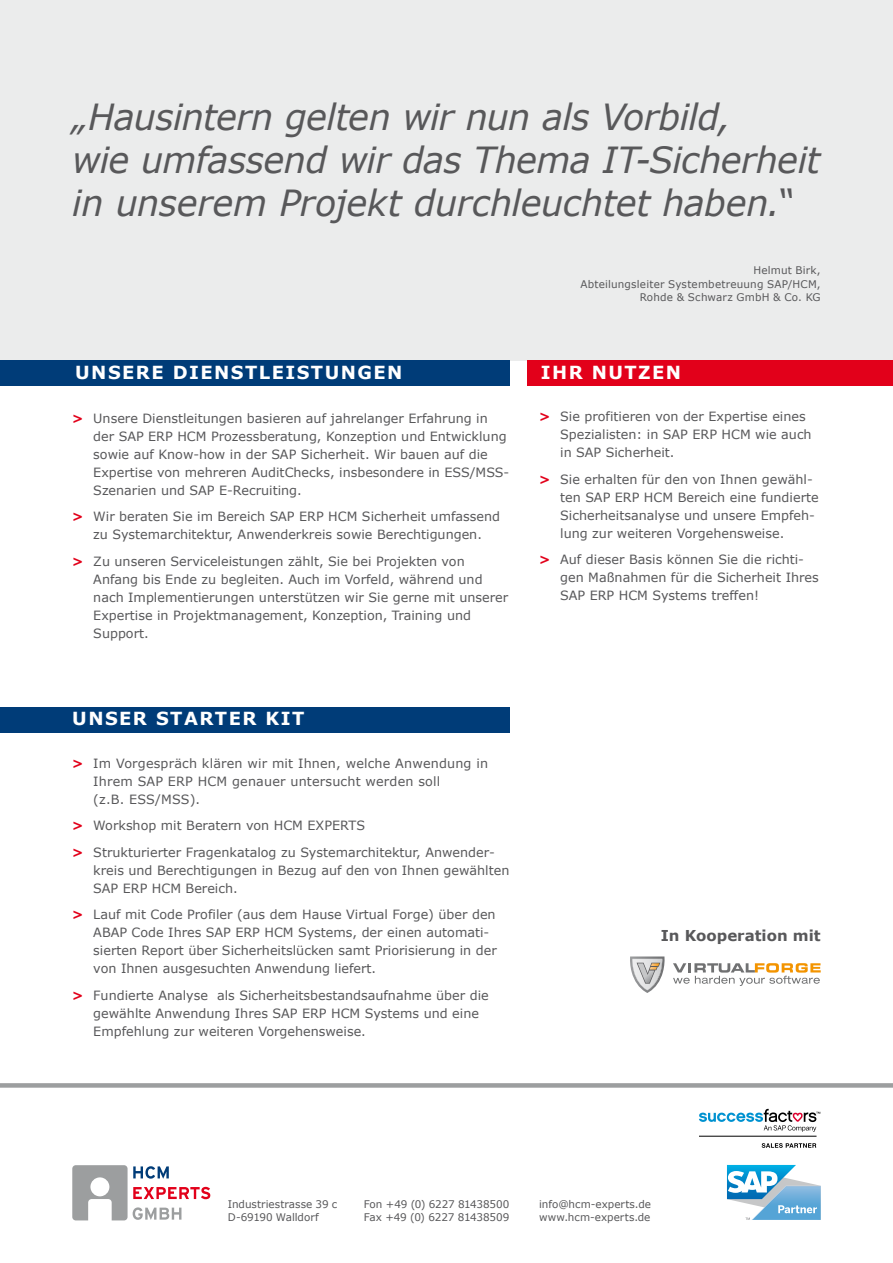
<style>
.page{position:relative;width:893px;height:1263px;background:#fff}
.page>*{position:absolute;margin:0;border:0;box-sizing:border-box;transform-origin:0 0}
.t1{font:italic 36px/43.2px "Verdana";letter-spacing:-.015em;color:#58585a}
.t2{font:700 18px "Verdana";letter-spacing:.08em;color:#fff}
.t3{font:700 15px "Verdana";color:#58585a}
.t4{font:12.75px/18px "Verdana";color:#58585a}
.t5{font:10.5px/13.5px "Verdana";letter-spacing:.005em;color:#58585a}
.t6{font:10.5px/12.8px "Verdana";letter-spacing:-.015em;color:#58585a}
.s1{font-weight:700;color:#e2001a}
</style>
<div class="page">
<div style="left:0;top:0;width:893px;height:360px;background:#ebecec"></div>
<div style="left:0;top:707px;width:509px;height:25px;background:#003c78"></div>
<div style="left:0;top:360px;width:509px;height:26px;background:#003c78"></div>
<div style="left:0;top:1083px;width:893px;height:5px;background:#9c9e9f"></div>
<div style="left:527px;top:360px;width:366px;height:26px;background:#e2001a"></div>
<svg style="left:72px;top:1165px;width:138px;height:55px"></svg>
<svg style="left:727px;top:1165px;width:94px;height:55px"></svg>
<svg style="left:673px;top:963px;width:148px;height:23px"></svg>
<svg style="left:630px;top:956px;width:35px;height:37px"></svg>
<svg style="left:699px;top:1109px;width:121px;height:23px"></svg>
<hr style="left:699px;top:1136px;width:117px;height:1px;background:#000">
<svg style="left:762px;top:1143px;width:54px;height:5px"></svg>
<h1 class="t1" style="left:72px;top:94px;width:749px">„Hausintern gelten wir nun als Vorbild,<br>wie umfassend wir das Thema IT-Sicherheit in unserem Projekt durchleuchtet haben.“</h1>
<p class="t5" style="left:581px;top:263px;width:242px;text-align:right">Helmut Birk,<br>Abteilungsleiter Systembetreuung SAP/HCM,<br>Rohde &amp; Schwarz GmbH &amp; Co. KG</p>
<h2 class="t2" style="left:75px;top:361px;width:266px">UN SERE DIEN STLEISTUNG</h2>
<h2 class="t2" style="left:373px;top:361px;width:27px">EN</h2>
<h2 class="t2" style="left:541px;top:361px;width:138px">IHR NUTZEN</h2>
<p class="t4" style="left:560px;top:407px;width:253px;text-indent:-21px"><span class="s1">&gt;</span> Sie profitieren von der Expertise eines<br>Spezialisten: in SAP ERP HCM wie auch in SAP Sicherheit.</p>
<p class="t4" style="left:560px;top:470px;width:260px;text-indent:-21px"><span class="s1">&gt;</span> Sie erhalten für den von Ihnen gewähl&shy;ten SAP ERP HCM Bereich eine fundierte Sicherheitsanalyse und unsere Empfeh&shy;lung zur weiteren Vorgehensweise.</p>
<p class="t4" style="left:560px;top:550px;width:260px;text-indent:-21px"><span class="s1">&gt;</span> Auf dieser Basis können Sie die richti&shy;gen Maßnahmen für die Sicherheit Ihres<br>SAP ERP HCM Systems treffen!</p>
<p class="t4" style="left:93px;top:409px;width:416px;text-indent:-21px"><span class="s1">&gt;</span> Unsere Dienstleitungen basieren auf jahrelanger Erfahrung in der SAP ERP HCM Prozessberatung, Konzeption und Entwicklung sowie auf Know-how in der SAP Sicherheit. Wir bauen auf die Expertise von mehreren AuditChecks, insbesondere in ESS/MSS-Szenarien und SAP E-Recruiting.</p>
<p class="t4" style="left:72px;top:507px;width:429px;text-align:center"><span class="s1">&gt;</span> Wir beraten Sie im Bereich SAP ERP HCM Sicherheit umfassend zu Systemarchitektur, Anwenderkreis sowie Berechtigungen.</p>
<p class="t4" style="left:93px;top:552px;width:416px;text-indent:-21px"><span class="s1">&gt;</span> Zu unseren Serviceleistungen zählt, Sie bei Projekten von Anfang bis Ende zu begleiten. Auch im Vorfeld, während und nach Implementierungen unterstützen wir Sie gerne mit unserer Expertise in Projektmanagement, Konzeption, Training und Support.</p>
<h2 class="t2" style="left:72px;top:707px;width:234px">UN SER STARTER KIT</h2>
<p class="t4" style="left:93px;top:754px;width:396px;text-indent:-21px"><span class="s1">&gt;</span> Im Vorgespräch klären wir mit Ihnen, welche Anwendung in<br>Ihrem SAP ERP HCM genauer untersucht werden soll<br>(z.B. ESS/MSS).</p>
<p class="t4" style="left:72px;top:812px;width:424px;line-height:26.5px"><span class="s1">&gt;</span> Workshop mit Beratern von HCM EXPERTS<br><span class="s1">&gt;</span> Strukturierter Fragenkatalog zu Systemarchitektur, Anwender-</p>
<p class="t4" style="left:93px;top:861px;width:418px">kreis und Berechtigungen in Bezug auf den von Ihnen gewählten<br>SAP ERP HCM Bereich.</p>
<p class="t4" style="left:93px;top:905px;width:405px;text-indent:-21px"><span class="s1">&gt;</span> Lauf mit Code Profiler (aus dem Hause Virtual Forge) über den ABAP Code Ihres SAP ERP HCM Systems, der einen automati&shy;sierten Report über Sicherheitslücken samt Priorisierung in der von Ihnen ausgesuchten Anwendung liefert.</p>
<p class="t4" style="left:93px;top:986px;width:397px;text-indent:-21px"><span class="s1">&gt;</span> Fundierte Analyse als Sicherheitsbestandsaufnahme über die gewählte Anwendung Ihres SAP ERP HCM Systems und eine<br>Empfehlung zur weiteren Vorgehensweise.</p>
<p class="t3" style="left:661px;top:926px;width:162px">In Kooperation mit</p>
<p class="t5" style="left:228px;top:1197px;width:111px;line-height:12.8px">Industriestrasse 39 c<br>D-69190 Walldorf</p>
<p class="t6" style="left:364px;top:1197px;width:147px">Fon +49 (0) 6227 81438500<br>Fax +49 (0) 6227 81438509</p>
<p class="t5" style="left:539px;top:1197px;width:113px;line-height:12.8px">info@hcm-experts.de www.hcm-experts.de</p>
</div>
